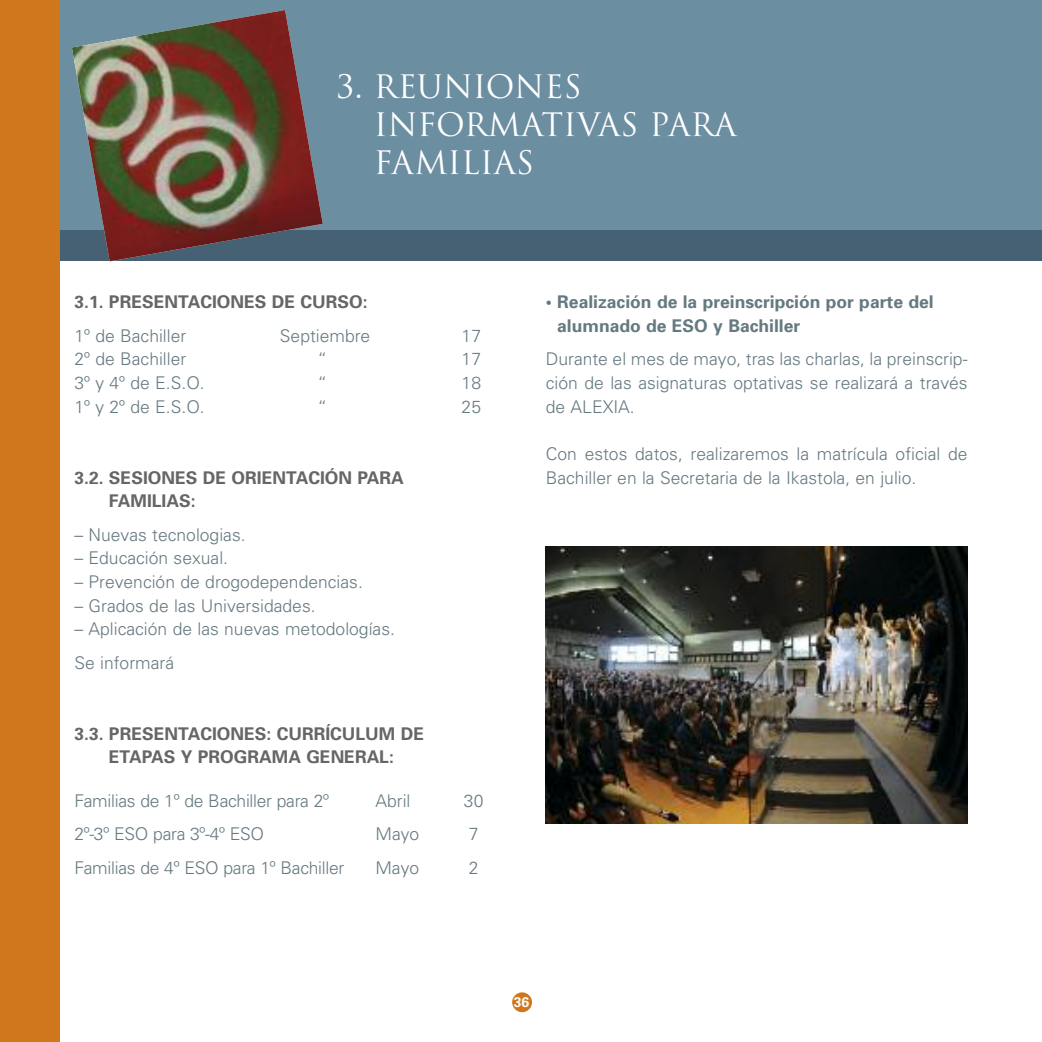
<style>
.page{position:relative;width:1042px;height:1042px;background:#fff}
.page>*{position:absolute;margin:0;border:0;box-sizing:border-box;transform-origin:0 0}
.t1{font:31.5px/37.8px "Trajan";color:#fff}
.t2{font:300 17.5px/23.6px "Univers";color:#657981}
.t3{font:700 17.5px/23.6px "Univers";color:#666}
.t4{font:700 17.5px/23.6px "Univers";color:#657981}
.t5{font:700 14px "Univers";color:#fff}
</style>
<div class="page">
<div style="left:512px;top:992px;width:20px;height:20px;background:#d0761d;border-radius:50%"></div>
<div style="left:0;top:0;width:1042px;height:253px;background:#6b8ea1"></div>
<div style="left:0;top:230px;width:1042px;height:30px;background:#456173"></div>
<div style="left:0;top:0;width:60px;height:1042px;background:#d0761d"></div>
<img style="left:72px;top:10px;width:251px;height:251px">
<img style="left:546px;top:547px;width:421px;height:276px">
<h1 class="t1" style="left:374px;top:68px;width:364px;text-indent:-38px">3. REUNIONES<br>INFORMATIVAS PARA<br>FAMILIAS</h1>
<p class="t3" style="left:74px;top:292px;width:295px">3.1. PRESENTACIONES DE CURSO:</p>
<p class="t2" style="left:74px;top:325px;width:113px">1º de Bachiller</p>
<p class="t2" style="left:280px;top:325px;width:92px">Septiembre</p>
<p class="t2" style="left:462px;top:325px;width:21px">17</p>
<p class="t2" style="left:74px;top:349px;width:113px">2º de Bachiller</p>
<p class="t2" style="left:317px;top:349px;width:11px">“</p>
<p class="t2" style="left:462px;top:349px;width:21px">17</p>
<p class="t2" style="left:74px;top:373px;width:132px">3º y 4º de E.S.O.</p>
<p class="t2" style="left:317px;top:373px;width:11px">“</p>
<p class="t2" style="left:462px;top:373px;width:21px">18</p>
<p class="t2" style="left:74px;top:396px;width:132px">1º y 2º de E.S.O.</p>
<p class="t2" style="left:317px;top:396px;width:11px">“</p>
<p class="t2" style="left:462px;top:396px;width:21px">25</p>
<p class="t3" style="left:109px;top:467px;width:297px;text-indent:-34px">3.2. SESIONES DE ORIENTACIÓN PARA<br>FAMILIAS:</p>
<p class="t2" style="left:74px;top:524px;width:173px">– Nuevas tecnologias.</p>
<p class="t2" style="left:74px;top:548px;width:155px">– Educación sexual.</p>
<p class="t2" style="left:74px;top:571px;width:290px">– Prevención de drogodependencias.</p>
<p class="t2" style="left:74px;top:595px;width:243px">– Grados de las Universidades.</p>
<p class="t2" style="left:74px;top:614px;width:322px;line-height:33.6px">– Aplicación de las nuevas metodologías.<br>Se informará</p>
<p class="t3" style="left:74px;top:723px;width:351px;text-align:center">3.3. PRESENTACIONES: CURRÍCULUM DE<br>ETAPAS Y PROGRAMA GENERAL:</p>
<p class="t2" style="left:74px;top:790px;width:256px">Familias de 1º de Bachiller para 2º</p>
<p class="t2" style="left:375px;top:790px;width:36px">Abril</p>
<p class="t2" style="left:464px;top:790px;width:21px">30</p>
<p class="t2" style="left:74px;top:824px;width:191px">2º-3º ESO para 3º-4º ESO</p>
<p class="t2" style="left:375px;top:824px;width:45px">Mayo</p>
<p class="t2" style="left:469px;top:824px;width:11px">7</p>
<p class="t2" style="left:74px;top:857px;width:271px">Familias de 4º ESO para 1º Bachiller</p>
<p class="t2" style="left:375px;top:857px;width:45px">Mayo</p>
<p class="t2" style="left:469px;top:857px;width:11px">2</p>
<p class="t4" style="left:557px;top:292px;width:378px;text-indent:-11px">• Realización de la preinscripción por parte del alumnado de ESO y Bachiller</p>
<p class="t2" style="left:546px;top:349px;width:423px;text-align:justify">Durante el mes de mayo, tras las charlas, la preinscrip&shy;ción de las asignaturas optativas se realizará a través de ALEXIA.</p>
<p class="t2" style="left:546px;top:443px;width:423px">Con estos datos, realizaremos la matrícula oficial de<br>Bachiller en la Secretaria de la Ikastola, en julio.</p>
<p class="t5" style="left:514px;top:997px;width:17px">36</p>
</div>
